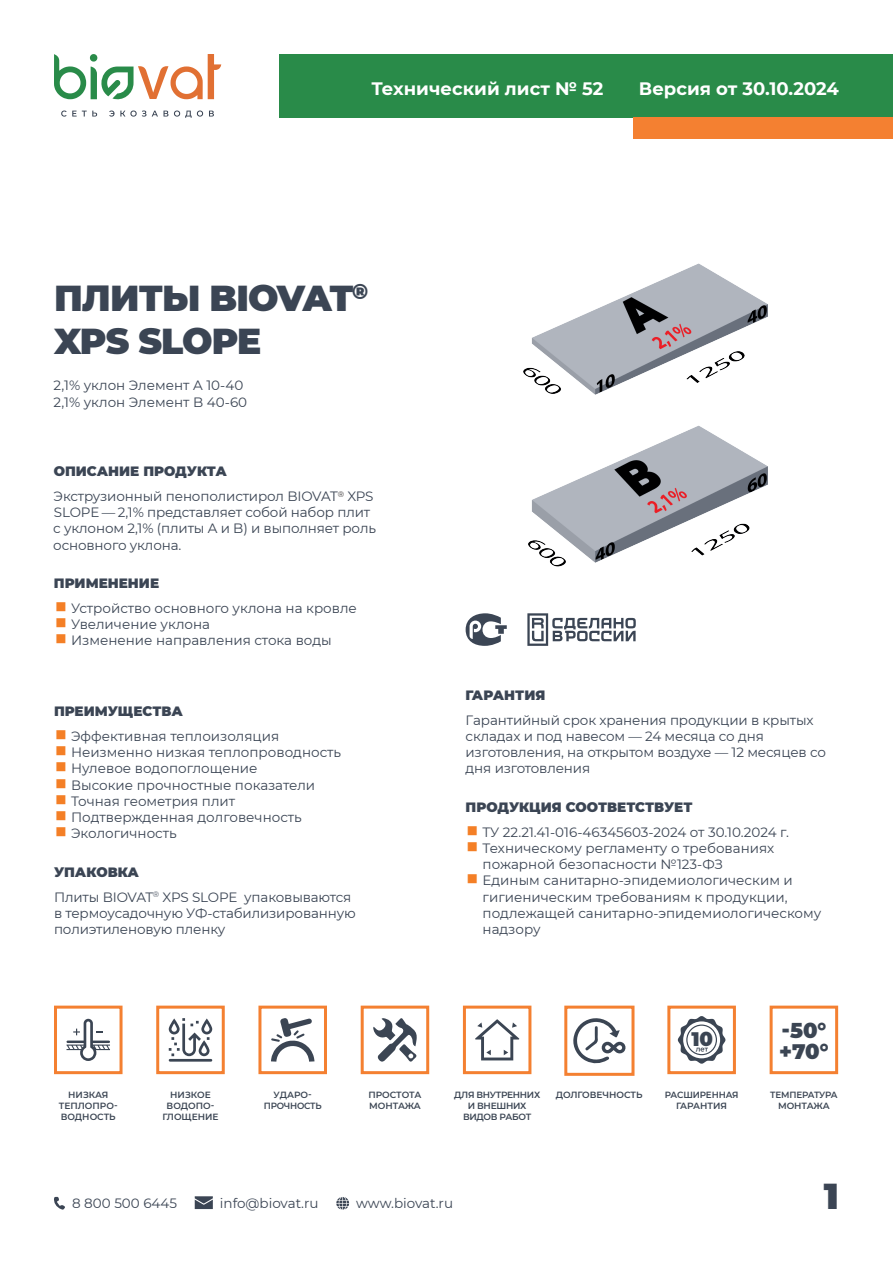
<style>
.page{position:relative;width:893px;height:1263px;background:#fff}
.page>*{position:absolute;margin:0;border:0;box-sizing:border-box;transform-origin:0 0}
.t1{font:900 36px/43.2px "Montserrat";letter-spacing:-.025em;color:#3b4554}
.t2{font:900 21px/21px "Montserrat";color:#3b4553}
.t3{font:900 19.5px "Montserrat";color:#3b4553}
.t4{font:700 18px "Montserrat";color:#fff}
.t5{font:13.5px/16.2px "Montserrat";color:#3b4554}
.t6{font:900 13.5px "Montserrat";color:#3b4554}
.t7{font:600 9px/10.8px "Montserrat";letter-spacing:-.015em;color:#3b4553;text-align:center}
.s1{font-weight:900}
.s2{font-weight:900;font-size:22.95px;color:#f47f26}
</style>
<div class="page">
<div style="left:279px;top:54px;width:614px;height:64px;background:#298b49"></div>
<div style="left:634px;top:118px;width:259px;height:21px;background:#f48031"></div>
<svg style="left:54px;top:54px;width:167px;height:46px"></svg>
<svg style="left:61px;top:110px;width:153px;height:8px"></svg>
<svg style="left:54px;top:1196px;width:11px;height:14px"></svg>
<svg style="left:195px;top:1196px;width:18px;height:13px"></svg>
<svg style="left:336px;top:1197px;width:13px;height:13px"></svg>
<img style="left:523px;top:263px;width:245px;height:304px">
<svg style="left:466px;top:613px;width:41px;height:33px"></svg>
<svg style="left:527px;top:613px;width:109px;height:33px"></svg>
<div style="left:770px;top:1005px;width:68px;height:69px;border:3px solid #f48031"></div>
<div style="left:564px;top:1005px;width:70px;height:71px;border:3px solid #f48031"></div>
<svg style="left:573px;top:1018px;width:53px;height:46px"></svg>
<div style="left:463px;top:1005px;width:68px;height:69px;border:3px solid #f48031"></div>
<svg style="left:475px;top:1019px;width:44px;height:41px"></svg>
<div style="left:54px;top:1005px;width:69px;height:69px;border:3px solid #f48031"></div>
<svg style="left:67px;top:1019px;width:43px;height:42px"></svg>
<svg style="left:678px;top:1016px;width:48px;height:48px"></svg>
<div style="left:667px;top:1005px;width:69px;height:69px;border:3px solid #f48031"></div>
<svg style="left:169px;top:1018px;width:43px;height:44px"></svg>
<div style="left:156px;top:1005px;width:69px;height:69px;border:3px solid #f48031"></div>
<svg style="left:271px;top:1018px;width:43px;height:44px"></svg>
<div style="left:258px;top:1005px;width:69px;height:69px;border:3px solid #f48031"></div>
<svg style="left:373px;top:1018px;width:44px;height:44px"></svg>
<div style="left:361px;top:1005px;width:68px;height:69px;border:3px solid #f48031"></div>
<h3 class="t4" style="left:371px;top:75px;width:233px">Технический лист № 52</h3>
<h3 class="t4" style="left:639px;top:75px;width:201px">Версия от 30.10.2024</h3>
<h1 class="t1" style="left:54px;top:275px;width:316px">ПЛИТЫ BIOVAT<sup>®<br></sup>XPS SLOPE</h1>
<p class="t5" style="left:54px;top:377px;width:195px">2,1% уклон Элемент A 10-40<br>2,1% уклон Элемент B 40-60</p>
<p class="t5" style="left:54px;top:459px;width:321px;line-height:24.8px"><span class="s1">ОПИСАНИЕ ПРОДУКТА<br></span>Экструзионный пенополистирол BIOVAT<sup>®</sup> XPS</p>
<p class="t5" style="left:53px;top:504px;width:324px">SLOPE — 2,1% представляет собой набор плит с уклоном 2,1% (плиты A и B) и выполняет роль основного уклона.</p>
<p class="t6" style="left:54px;top:573px;width:107px">ПРИМЕНЕНИЕ</p>
<p class="t5" style="left:54px;top:599px;width:304px"><span class="s2">■</span> Устройство основного уклона на кровле</p>
<p class="t5" style="left:54px;top:616px;width:158px"><span class="s2">■</span> Увеличение уклона</p>
<p class="t5" style="left:54px;top:632px;width:279px"><span class="s2">■</span> Изменение направления стока воды</p>
<p class="t6" style="left:54px;top:701px;width:130px">ПРЕИМУЩЕСТВА</p>
<p class="t5" style="left:54px;top:728px;width:227px"><span class="s2">■</span> Эффективная теплоизоляция</p>
<p class="t5" style="left:54px;top:744px;width:289px"><span class="s2">■</span> Неизменно низкая теплопроводность</p>
<p class="t5" style="left:54px;top:760px;width:205px"><span class="s2">■</span> Нулевое водопоглощение</p>
<p class="t5" style="left:54px;top:776px;width:263px"><span class="s2">■</span> Высокие прочностные показатели</p>
<p class="t5" style="left:54px;top:792px;width:183px"><span class="s2">■</span> Точная геометрия плит</p>
<p class="t5" style="left:54px;top:809px;width:249px"><span class="s2">■</span> Подтвержденная долговечность</p>
<p class="t5" style="left:54px;top:825px;width:124px"><span class="s2">■</span> Экологичность</p>
<p class="t5" style="left:54px;top:859px;width:299px;line-height:24.8px"><span class="s1">УПАКОВКА<br></span>Плиты BIOVAT<sup>®</sup> XPS SLOPE упаковываются</p>
<p class="t5" style="left:54px;top:904px;width:303px">в термоусадочную УФ-стабилизированную полиэтиленовую пленку</p>
<p class="t6" style="left:466px;top:685px;width:81px">ГАРАНТИЯ</p>
<p class="t5" style="left:466px;top:711px;width:362px">Гарантийный срок хранения продукции в крытых складах и под навесом — 24 месяца со дня изготовления, на открытом воздухе — 12 месяцев со дня изготовления</p>
<p class="t6" style="left:466px;top:797px;width:228px">ПРОДУКЦИЯ СООТВЕТСТВУЕТ</p>
<p class="t5" style="left:466px;top:823px;width:325px"><span class="s2">■</span> ТУ 22.21.41-016-46345603-2024 от 30.10.2024 г.</p>
<p class="t5" style="left:483px;top:839px;width:293px;text-indent:-17px"><span class="s2">■</span> Техническому регламенту о требованиях пожарной безопасности №123-ФЗ</p>
<p class="t5" style="left:483px;top:872px;width:340px;text-indent:-17px"><span class="s2">■</span> Единым санитарно-эпидемиологическим и гигиеническим требованиям к продукции, подлежащей санитарно-эпидемиологическому надзору</p>
<h3 class="t3" style="left:691px;top:1024px;width:23px">10</h3>
<h2 class="t2" style="left:779px;top:1018px;width:51px">-50° +70°</h2>
<p class="t7" style="left:59px;top:1089px;width:60px">НИЗКАЯ<br>ТЕПЛОПРО-<br>ВОДНОСТЬ</p>
<p class="t7" style="left:454px;top:1089px;width:88px">ДЛЯ ВНУТРЕННИХ<br>И ВНЕШНИХ<br>ВИДОВ РАБОТ</p>
<p class="t7" style="left:162px;top:1089px;width:58px">НИЗКОЕ<br>ВОДОПО-<br>ГЛОЩЕНИЕ</p>
<p class="t7" style="left:264px;top:1089px;width:59px">УДАРО-<br>ПРОЧНОСТЬ</p>
<p class="t7" style="left:368px;top:1089px;width:55px;text-align:left">ПРОСТОТА<br>МОНТАЖА</p>
<p class="t7" style="left:665px;top:1089px;width:75px">РАСШИРЕННАЯ<br>ГАРАНТИЯ</p>
<p class="t7" style="left:556px;top:1089px;width:88px">ДОЛГОВЕЧНОСТЬ</p>
<p class="t7" style="left:770px;top:1089px;width:69px">ТЕМПЕРАТУРА<br>МОНТАЖА</p>
<p class="t5" style="left:72px;top:1194px;width:106px">8 800 500 6445</p>
<p class="t5" style="left:220px;top:1194px;width:100px">info@biovat.ru</p>
<p class="t5" style="left:356px;top:1194px;width:98px">www.biovat.ru</p>
<h1 class="t1" style="left:824px;top:1172px;width:17px">1</h1>
</div>
